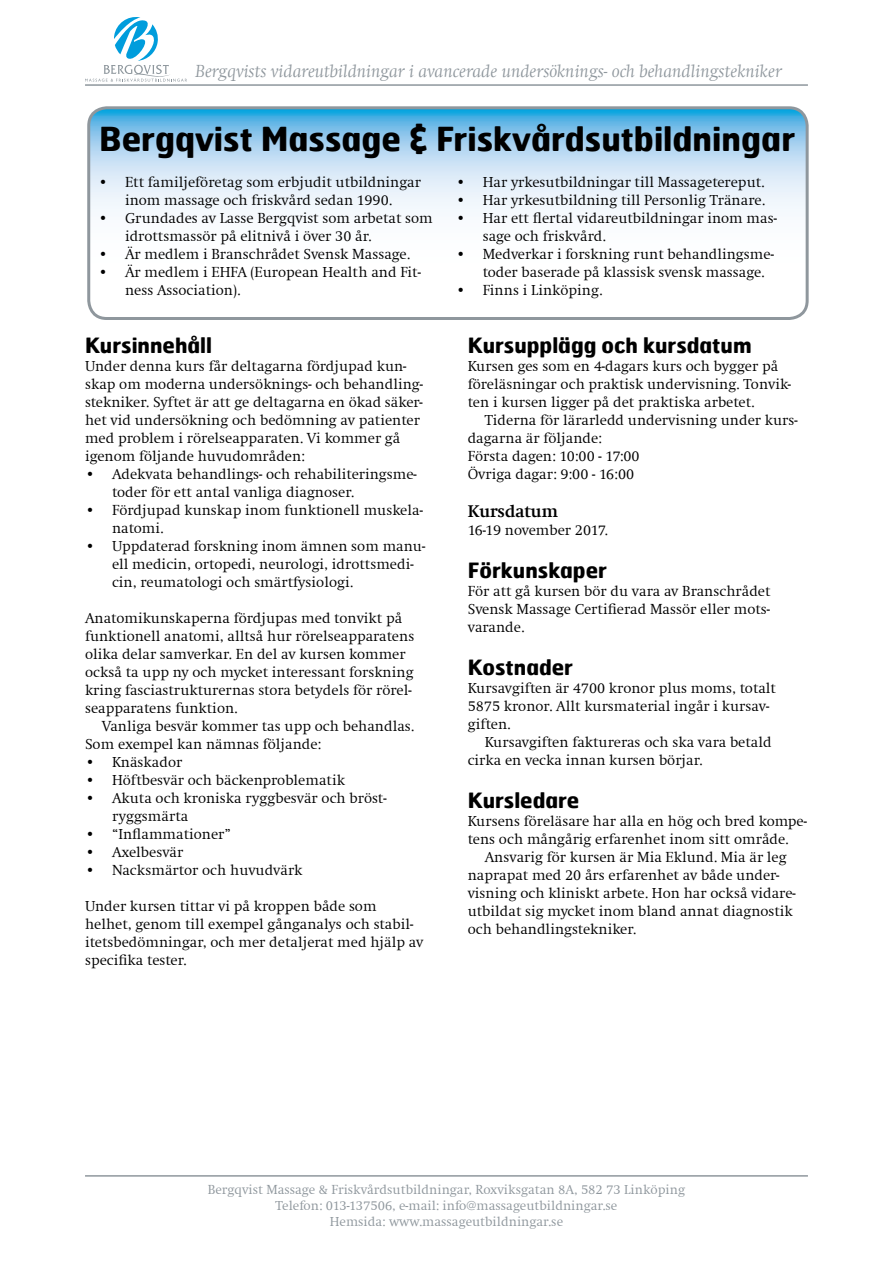
<style>
.page{position:relative;width:893px;height:1263px;background:#fff}
.page>*{position:absolute;margin:0;border:0;box-sizing:border-box;transform-origin:0 0}
.t1{font:700 33px "Hermes";color:#000}
.t2{font:700 21px "Hermes";color:#000}
.t3{font:italic 300 18px "Swift";color:#8f979d}
.t4{font:700 16.5px "Swift";color:#000}
.t5{font:300 15px/18px "Swift";color:#000}
.t6{font:300 13.5px/16.2px "Swift";color:#8f979d;text-align:center}
</style>
<div class="page">
<hr style="left:85px;top:1175px;width:723px;height:1px;background:#8f979d">
<hr style="left:85px;top:84px;width:723px;height:2px;background:#8f979d">
<svg style="left:85px;top:17px;width:102px;height:65px"></svg>
<svg style="left:91px;top:110px;width:714px;height:206px"></svg>
<div style="left:87px;top:106px;width:722px;height:214px;border:3px solid #8f979d;border-radius:18px"></div>
<p class="t3" style="left:196px;top:62px;width:588px">Bergqvists vidareutbildningar i avancerade undersöknings- och behandlingstekniker</p>
<h1 class="t1" style="left:99px;top:117px;width:697px">Bergqvist Massage &amp; Friskvårdsutbildningar</h1>
<p class="t5" style="left:98px;top:174px;width:324px;text-align:center">• Ett familjeföretag som erbjudit utbildningar inom massage och friskvård sedan 1990.</p>
<p class="t5" style="left:125px;top:210px;width:309px;text-indent:-27px">• Grundades av Lasse Bergqvist som arbetat som idrottsmassör på elitnivå i över 30 år.</p>
<p class="t5" style="left:98px;top:246px;width:314px">• Är medlem i Branschrådet Svensk Massage.</p>
<p class="t5" style="left:125px;top:264px;width:297px;text-indent:-27px">• Är medlem i EHFA (European Health and Fit&shy;ness Association).</p>
<h2 class="t2" style="left:85px;top:331px;width:129px">Kursinnehåll</h2>
<p class="t5" style="left:85px;top:357px;width:339px">Under denna kurs får deltagarna fördjupad kun&shy;skap om moderna undersöknings- och behandling&shy;stekniker. Syftet är att ge deltagarna en ökad säker&shy;het vid undersökning och bedömning av patienter med problem i rörelseapparaten. Vi kommer gå igenom följande huvudområden:</p>
<p class="t5" style="left:112px;top:465px;width:306px;text-indent:-27px">• Adekvata behandlings- och rehabiliteringsme&shy;toder för ett antal vanliga diagnoser.</p>
<p class="t5" style="left:112px;top:501px;width:312px;text-indent:-27px">• Fördjupad kunskap inom funktionell muskela&shy;natomi.</p>
<p class="t5" style="left:112px;top:537px;width:315px;text-indent:-27px">• Uppdaterad forskning inom ämnen som manu&shy;ell medicin, ortopedi, neurologi, idrottsmedi&shy;cin, reumatologi och smärtfysiologi.</p>
<p class="t5" style="left:85px;top:609px;width:331px">Anatomikunskaperna fördjupas med tonvikt på funktionell anatomi, alltså hur rörelseapparatens olika delar samverkar. En del av kursen kommer också ta upp ny och mycket interessant forskning kring fasciastrukturernas stora betydels för rörel&shy;seapparatens funktion.</p>
<p class="t5" style="left:85px;top:717px;width:331px;text-indent:17px">Vanliga besvär kommer tas upp och behandlas.<br>Som exempel kan nämnas följande:</p>
<p class="t5" style="left:85px;top:753px;width:99px">• Knäskador</p>
<p class="t5" style="left:85px;top:771px;width:261px">• Höftbesvär och bäckenproblematik</p>
<p class="t5" style="left:112px;top:789px;width:276px;text-indent:-27px">• Akuta och kroniska ryggbesvär och bröst&shy;ryggsmärta</p>
<p class="t5" style="left:85px;top:825px;width:147px">• “Inflammationer”</p>
<p class="t5" style="left:85px;top:843px;width:100px">• Axelbesvär</p>
<p class="t5" style="left:85px;top:861px;width:219px">• Nacksmärtor och huvudvärk</p>
<p class="t5" style="left:85px;top:897px;width:340px">Under kursen tittar vi på kroppen både som helhet, genom till exempel gånganalys och stabil&shy;itetsbedömningar, och mer detaljerat med hjälp av specifika tester.</p>
<p class="t5" style="left:456px;top:174px;width:310px">• Har yrkesutbildningar till Massagetereput.</p>
<p class="t5" style="left:456px;top:192px;width:311px">• Har yrkesutbildning till Personlig Tränare.</p>
<p class="t5" style="left:483px;top:210px;width:296px;text-indent:-27px">• Har ett flertal vidareutbildningar inom mas&shy;sage och friskvård.</p>
<p class="t5" style="left:483px;top:246px;width:293px;text-indent:-27px">• Medverkar i forskning runt behandlingsme&shy;toder baserade på klassisk svensk massage.</p>
<p class="t5" style="left:456px;top:282px;width:148px">• Finns i Linköping.</p>
<h2 class="t2" style="left:468px;top:331px;width:285px">Kursupplägg och kursdatum</h2>
<p class="t5" style="left:468px;top:357px;width:325px">Kursen ges som en 4-dagars kurs och bygger på föreläsningar och praktisk undervisning. Tonvik&shy;ten i kursen ligger på det praktiska arbetet.</p>
<p class="t5" style="left:468px;top:411px;width:331px;text-indent:17px">Tiderna för lärarledd undervisning under kurs&shy;dagarna är följande:<br>Första dagen: 10:00 - 17:00<br>Övriga dagar: 9:00 - 16:00</p>
<p class="t4" style="left:468px;top:501px;width:92px">Kursdatum</p>
<p class="t5" style="left:468px;top:521px;width:142px">16-19 november 2017.</p>
<h2 class="t2" style="left:468px;top:556px;width:141px">Förkunskaper</h2>
<p class="t5" style="left:468px;top:582px;width:304px;text-align:justify">För att gå kursen bör du vara av Branschrådet Svensk Massage Certifierad Massör eller mots&shy;varande.</p>
<h2 class="t2" style="left:468px;top:654px;width:107px">Kostnader</h2>
<p class="t5" style="left:468px;top:679px;width:310px">Kursavgiften är 4700 kronor plus moms, totalt<br>5875 kronor. Allt kursmaterial ingår i kursav&shy;giften.</p>
<p class="t5" style="left:468px;top:733px;width:305px;text-indent:17px">Kursavgiften faktureras och ska vara betald cirka en vecka innan kursen börjar.</p>
<h2 class="t2" style="left:468px;top:787px;width:113px">Kursledare</h2>
<p class="t5" style="left:468px;top:812px;width:341px">Kursens föreläsare har alla en hög och bred kompe&shy;tens och mångårig erfarenhet inom sitt område.</p>
<p class="t5" style="left:468px;top:848px;width:329px;text-indent:17px">Ansvarig för kursen är Mia Eklund. Mia är leg naprapat med 20 års erfarenhet av både under&shy;visning och kliniskt arbete. Hon har också vidare&shy;utbildat sig mycket inom bland annat diagnostik och behandlingstekniker.</p>
<p class="t6" style="left:208px;top:1181px;width:479px">Bergqvist Massage &amp; Friskvårdsutbildningar, Roxviksgatan 8A, 582 73 Linköping<br>Telefon: 013-137506, e-mail: info@massageutbildningar.se<br>Hemsida: www.massageutbildningar.se</p>
</div>
